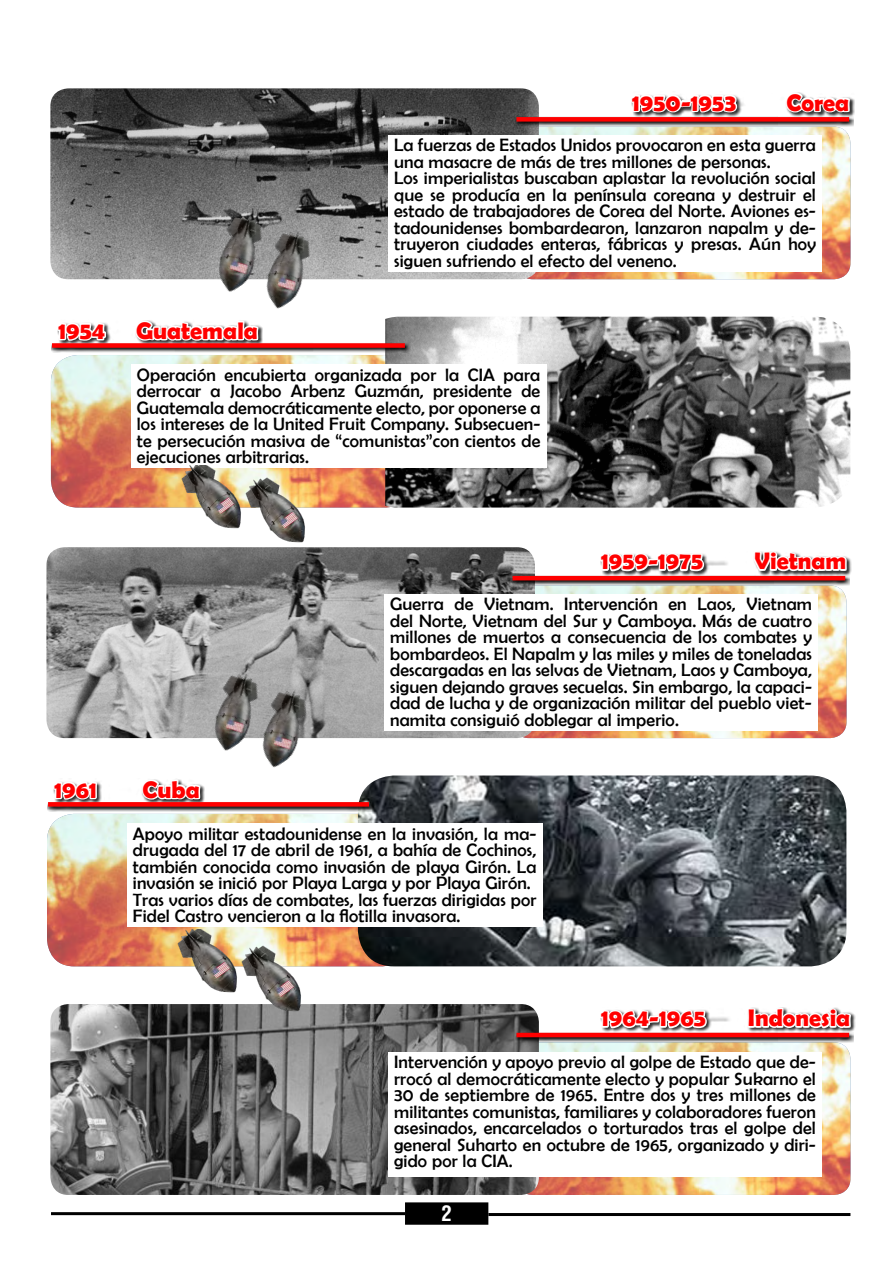
<style>
.page{position:relative;width:893px;height:1263px;background:#fff}
.page>*{position:absolute;margin:0;border:0;box-sizing:border-box;transform-origin:0 0}
.t1{font:700 24px "Berlin Sans FB Demi";color:#f00}
.t2{font:700 condensed 21px "Helvetica LT Std";color:#fff}
.t3{font:18px/16.5px "Berlin Sans FB";letter-spacing:.01em;color:#000;text-align:justify}
</style>
<div class="page">
<img style="left:539px;top:127px;width:311px;height:152px">
<img style="left:50px;top:88px;width:489px;height:191px">
<div style="left:630px;top:91px;width:225px;height:26px;background:#000;opacity:.8"></div>
<svg style="left:628px;top:91px;width:111px;height:183px"></svg>
<svg style="left:783px;top:91px;width:69px;height:24px"></svg>
<div style="left:515px;top:116px;width:339px;height:11px;background:#000;opacity:.86"></div>
<div style="left:516px;top:117px;width:333px;height:5px;background:#f00"></div>
<div style="left:388px;top:135px;width:434px;height:136px;background:#fff"></div>
<img style="left:179px;top:197px;width:114px;height:80px">
<img style="left:234px;top:214px;width:102px;height:95px">
<img style="left:51px;top:355px;width:334px;height:152px">
<img style="left:385px;top:317px;width:465px;height:190px">
<div style="left:56px;top:320px;width:207px;height:25px;background:#000;opacity:.8"></div>
<svg style="left:55px;top:277px;width:53px;height:225px"></svg>
<svg style="left:133px;top:277px;width:127px;height:65px"></svg>
<div style="left:51px;top:342px;width:359px;height:11px;background:#000;opacity:.86"></div>
<div style="left:52px;top:343px;width:353px;height:5px;background:#f00"></div>
<div style="left:131px;top:365px;width:415px;height:103px;background:#fff"></div>
<img style="left:172px;top:465px;width:78px;height:64px">
<img style="left:236px;top:471px;width:79px;height:72px">
<img style="left:535px;top:585px;width:311px;height:153px">
<img style="left:46px;top:547px;width:489px;height:191px">
<div style="left:599px;top:551px;width:252px;height:25px;background:#000;opacity:.8"></div>
<svg style="left:597px;top:507px;width:109px;height:226px"></svg>
<svg style="left:752px;top:507px;width:96px;height:66px"></svg>
<div style="left:511px;top:575px;width:339px;height:10px;background:#000;opacity:.86"></div>
<hr style="left:512px;top:576px;width:333px;height:4px;background:#f00">
<div style="left:384px;top:594px;width:434px;height:136px;background:#fff"></div>
<img style="left:175px;top:656px;width:114px;height:95px">
<img style="left:230px;top:672px;width:102px;height:96px">
<img style="left:47px;top:814px;width:311px;height:152px">
<img style="left:358px;top:775px;width:488px;height:191px">
<div style="left:52px;top:778px;width:153px;height:26px;background:#000;opacity:.8"></div>
<svg style="left:51px;top:735px;width:49px;height:226px"></svg>
<svg style="left:140px;top:778px;width:62px;height:45px"></svg>
<div style="left:47px;top:801px;width:327px;height:11px;background:#000;opacity:.86"></div>
<svg style="left:48px;top:802px;width:321px;height:4px"></svg>
<div style="left:127px;top:823px;width:415px;height:103px;background:#fff"></div>
<img style="left:168px;top:930px;width:78px;height:63px">
<img style="left:539px;top:1042px;width:311px;height:153px">
<img style="left:50px;top:1004px;width:489px;height:191px">
<div style="left:599px;top:1007px;width:256px;height:25px;background:#000;opacity:.8"></div>
<svg style="left:597px;top:964px;width:111px;height:225px"></svg>
<svg style="left:746px;top:1007px;width:107px;height:154px"></svg>
<div style="left:515px;top:1032px;width:339px;height:10px;background:#000;opacity:.86"></div>
<hr style="left:516px;top:1033px;width:333px;height:4px;background:#f00">
<div style="left:388px;top:1052px;width:434px;height:124px;background:#fff"></div>
<img style="left:233px;top:940px;width:78px;height:83px">
<div style="left:51px;top:1212px;width:354px;height:3px;border:2px solid #000"></div>
<div style="left:488px;top:1213px;width:362px;height:3px;border:2px solid #000"></div>
<div style="left:406px;top:1203px;width:82px;height:21px;background:#000"></div>
<div style="left:405px;top:1202px;width:83px;height:23px;border:2px solid #000"></div>
<h1 class="t1" style="left:632px;top:88px;width:105px">1950-1953</h1>
<h1 class="t1" style="left:786px;top:88px;width:64px">Corea</h1>
<p class="t3" style="left:394px;top:137px;width:423px;text-align:left">La fuerzas de Estados Unidos provocaron en esta guerra una masacre de más de tres millones de personas.<br>Los imperialistas buscaban aplastar la revolución social que se producía en la península coreana y destruir el estado de trabajadores de Corea del Norte. Aviones es&shy;tadounidenses bombardearon, lanzaron napalm y de&shy;truyeron ciudades enteras, fábricas y presas. Aún hoy siguen sufriendo el efecto del veneno.</p>
<h1 class="t1" style="left:58px;top:317px;width:48px">1954</h1>
<h1 class="t1" style="left:136px;top:317px;width:123px">Guatemala</h1>
<p class="t3" style="left:137px;top:366px;width:405px">Operación encubierta organizada por la CIA para derrocar a Jacobo Arbenz Guzmán, presidente de Guatemala democráticamente electo, por oponerse a los intereses de la United Fruit Company. Subsecuen&shy;te persecución masiva de “comunistas”con cientos de ejecuciones arbitrarias.</p>
<h1 class="t1" style="left:601px;top:547px;width:104px">1959-1975</h1>
<h1 class="t1" style="left:754px;top:547px;width:94px">Vietnam</h1>
<p class="t3" style="left:390px;top:596px;width:423px">Guerra de Vietnam. Intervención en Laos, Vietnam del Norte, Vietnam del Sur y Camboya. Más de cuatro millones de muertos a consecuencia de los combates y bombardeos. El Napalm y las miles y miles de toneladas descargadas en las selvas de Vietnam, Laos y Camboya, siguen dejando graves secuelas. Sin embargo, la capaci&shy;dad de lucha y de organización militar del pueblo viet&shy;namita consiguió doblegar al imperio.</p>
<h1 class="t1" style="left:54px;top:775px;width:44px">1961</h1>
<h1 class="t1" style="left:143px;top:775px;width:59px">Cuba</h1>
<p class="t3" style="left:133px;top:825px;width:405px;text-align:left">Apoyo militar estadounidense en la invasión, la ma&shy;drugada del 17 de abril de 1961, a bahía de Cochinos, también conocida como invasión de playa Girón. La invasión se inició por Playa Larga y por Playa Girón.<br>Tras varios días de combates, las fuerzas dirigidas por Fidel Castro vencieron a la flotilla invasora.</p>
<h1 class="t1" style="left:601px;top:1004px;width:106px">1964-1965</h1>
<h1 class="t1" style="left:748px;top:1004px;width:104px">Indonesia</h1>
<p class="t3" style="left:394px;top:1054px;width:423px">Intervención y apoyo previo al golpe de Estado que de&shy;rrocó al democráticamente electo y popular Sukarno el 30 de septiembre de 1965. Entre dos y tres millones de militantes comunistas, familiares y colaboradores fueron asesinados, encarcelados o torturados tras el golpe del general Suharto en octubre de 1965, organizado y diri&shy;gido por la CIA.</p>
<p class="t2" style="left:441px;top:1200px;width:12px">2</p>
</div>
